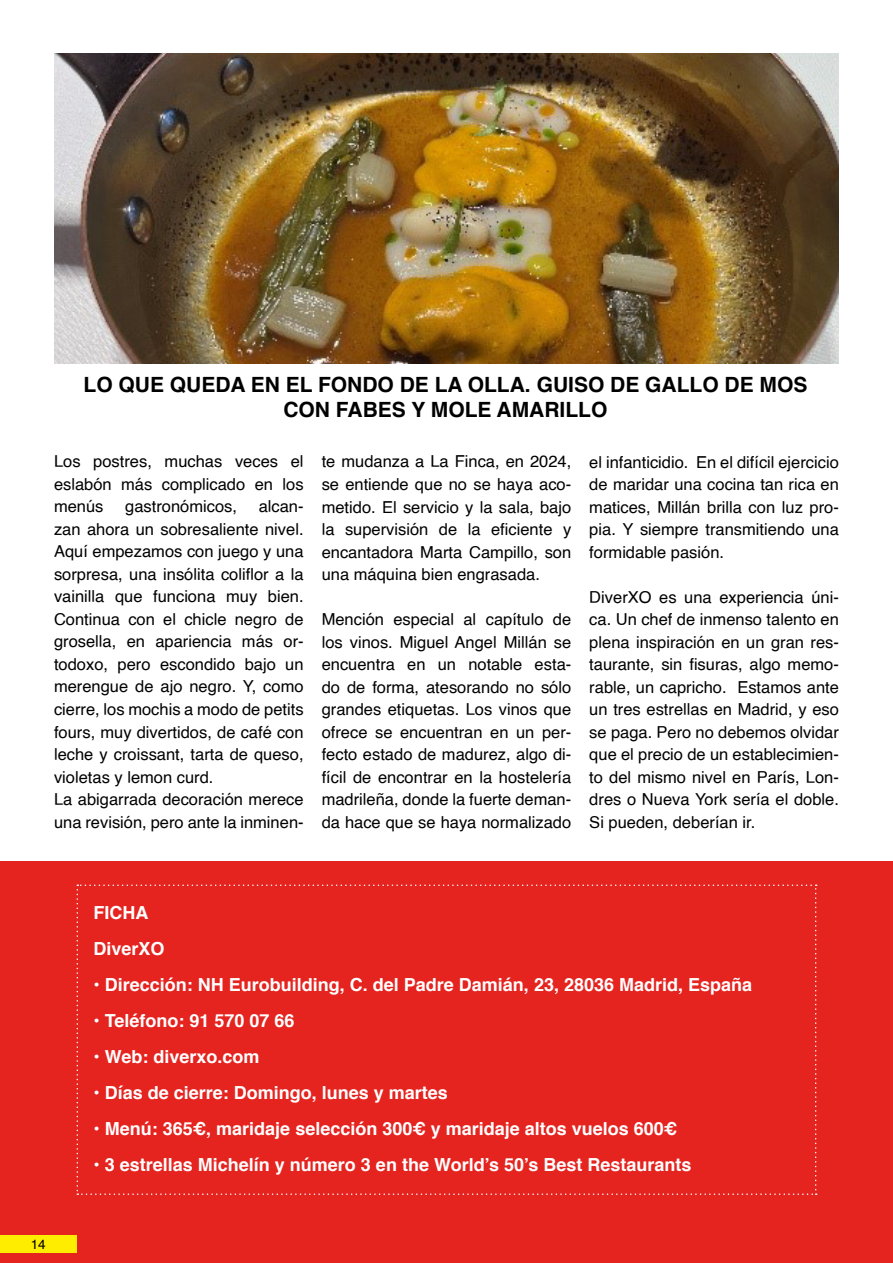
<style>
.page{position:relative;width:893px;height:1263px;background:#fff}
.page>*{position:absolute;margin:0;border:0;box-sizing:border-box;transform-origin:0 0}
.t1{font:700 21px/25.2px "Helvetica";color:#000;text-align:center}
.t2{font:700 18px/36px "Helvetica";color:#fff}
.t3{font:16.5px/22.5px "Helvetica";color:#000;text-align:justify}
.t4{font:13.5px "Helvetica";color:#000}
</style>
<div class="page">
<div style="left:0;top:861px;width:893px;height:402px;background:#e5231f"></div>
<svg style="left:77px;top:884px;width:740px;height:311px"></svg>
<div style="left:0;top:1235px;width:77px;height:17px;background:#ffed00"></div>
<img style="left:54px;top:53px;width:785px;height:311px">
<p class="t1" style="left:84px;top:372px;width:725px">LO QUE QUEDA EN EL FONDO DE LA OLLA. GUISO DE GALLO DE MOS<br>CON FABES Y MOLE AMARILLO</p>
<p class="t3" style="left:54px;top:451px;width:251px">Los postres, muchas veces el eslabón más complicado en los menús</p>
<p class="t3" style="left:125px;top:496px;width:113px">gastronómicos,</p>
<p class="t3" style="left:54px;top:496px;width:251px;text-align:left;text-indent:205px">alcan&shy;zan ahora un sobresaliente nivel.<br>Aquí empezamos con juego y una sorpresa, una insólita coliflor a la vainilla que funciona muy bien.<br>Continua con el chicle negro de grosella, en apariencia más or&shy;todoxo, pero escondido bajo un merengue de ajo negro. Y, como cierre, los mochis a modo de petits fours, muy divertidos, de café con leche y croissant, tarta de queso, violetas y lemon curd.<br>La abigarrada decoración merece una revisión, pero ante la inminen-</p>
<p class="t3" style="left:322px;top:451px;width:251px">te mudanza a La Finca, en 2024, se entiende que no se haya aco&shy;metido. El servicio y la sala, bajo la supervisión de la eficiente y encantadora Marta Campillo, son una máquina bien engrasada.</p>
<p class="t3" style="left:322px;top:608px;width:251px">Mención especial al capítulo de los vinos. Miguel Angel Millán se encuentra en un notable esta&shy;do de forma, atesorando no sólo grandes etiquetas. Los vinos que ofrece se encuentran en un per&shy;fecto estado de madurez, algo di&shy;fícil de encontrar en la hostelería madrileña, donde la fuerte deman&shy;da hace que se haya normalizado</p>
<p class="t3" style="left:589px;top:451px;width:251px">el infanticidio. En el difícil ejercicio de maridar una cocina tan rica en matices, Millán brilla con luz pro&shy;pia. Y siempre transmitiendo una formidable pasión.</p>
<p class="t3" style="left:589px;top:586px;width:251px">DiverXO es una experiencia úni&shy;ca. Un chef de inmenso talento en plena inspiración en un gran res&shy;taurante, sin fisuras, algo memo&shy;rable, un capricho. Estamos ante un tres estrellas en Madrid, y eso se paga. Pero no debemos olvidar que el precio de un establecimien&shy;to del mismo nivel en París, Lon&shy;dres o Nueva York sería el doble.<br>Si pueden, deberían ir.</p>
<p class="t4" style="left:31px;top:1233px;width:17px">14</p>
<p class="t4" style="left:38px;top:1233px;width:9px">8</p>
<p class="t2" style="left:94px;top:895px;width:73px">FICHA<br>DiverXO</p>
<p class="t2" style="left:94px;top:967px;width:660px">• Dirección: NH Eurobuilding, C. del Padre Damián, 23, 28036 Madrid, España</p>
<p class="t2" style="left:94px;top:1003px;width:203px">• Teléfono: 91 570 07 66</p>
<p class="t2" style="left:94px;top:1039px;width:168px">• Web: diverxo.com</p>
<p class="t2" style="left:94px;top:1075px;width:356px">• Días de cierre: Domingo, lunes y martes</p>
<p class="t2" style="left:94px;top:1111px;width:585px">• Menú: 365€, maridaje selección 300€ y maridaje altos vuelos 600€</p>
<p class="t2" style="left:94px;top:1147px;width:599px">• 3 estrellas Michelín y número 3 en the World’s 50’s Best Restaurants</p>
</div>
